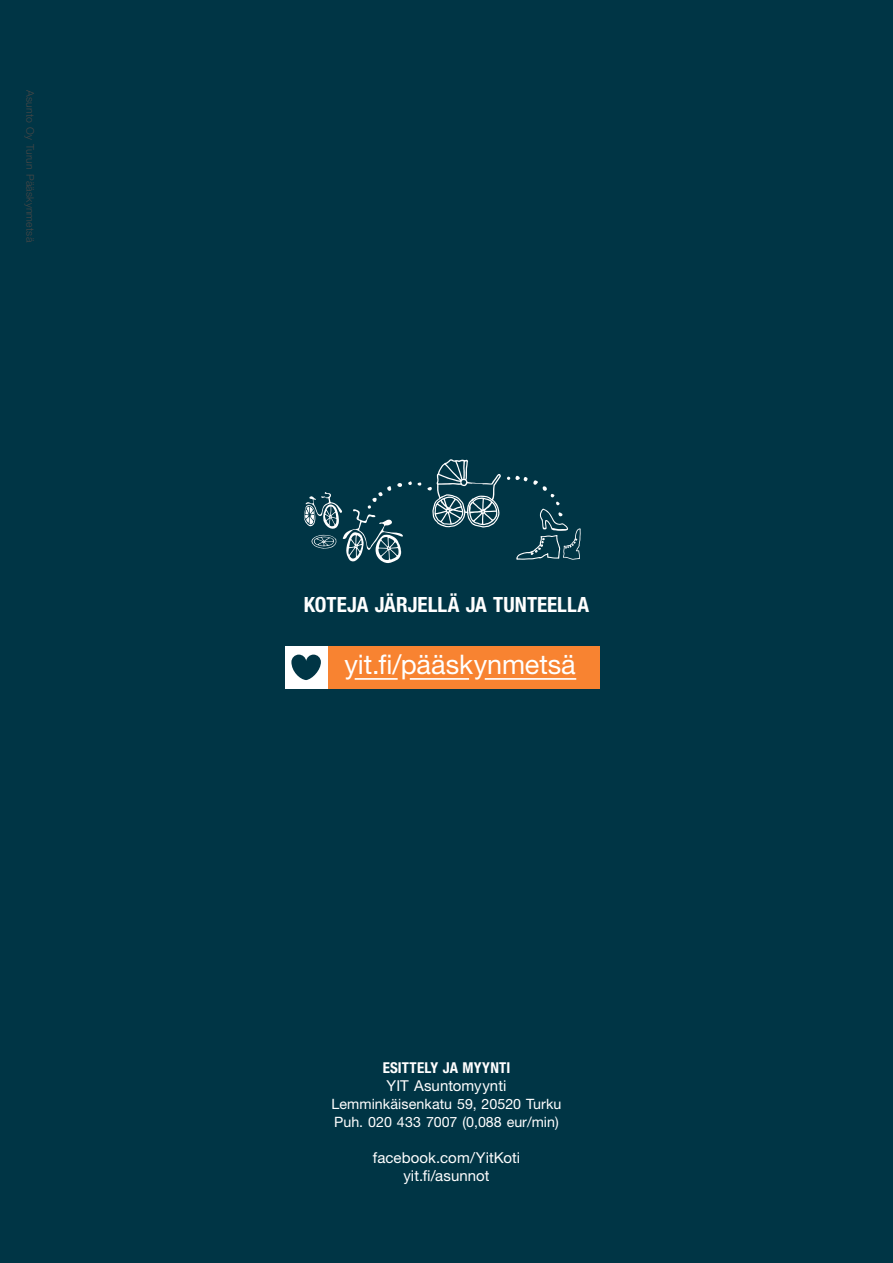
<style>
.page{position:relative;width:893px;height:1263px;background:#003545}
.page>*{position:absolute;margin:0;border:0;box-sizing:border-box;transform-origin:0 0}
.t1{font:27px "Helvetica Neue LT Pro";letter-spacing:-.005em;color:#fff}
.t2{font:700 condensed 21px "Helvetica Neue LT Pro";color:#fff}
.t3{font:15px/18px "Helvetica Neue LT Pro";letter-spacing:.005em;color:#fff;text-align:center}
.t4{font:700 condensed 15px "Helvetica Neue LT Pro";letter-spacing:.01em;color:#fff}
.t5{font:14.25px/18px "Helvetica Neue LT Pro";letter-spacing:.005em;color:#fff}
.t6{font:300 10.5px "Helvetica Neue LT Pro";letter-spacing:.02em;color:#474745}
</style>
<div class="page">
<svg style="left:427px;top:459px;width:74px;height:68px"></svg>
<svg style="left:507px;top:476px;width:74px;height:84px"></svg>
<svg style="left:304px;top:481px;width:117px;height:82px"></svg>
<div style="left:327px;top:646px;width:273px;height:43px;background:#f88331"></div>
<div style="left:285px;top:646px;width:42px;height:43px;background:#fff"></div>
<svg style="left:291px;top:655px;width:30px;height:25px"></svg>
<hr style="left:355px;top:678px;width:43px;height:2px;background:#fff">
<hr style="left:410px;top:678px;width:59px;height:2px;background:#fff">
<hr style="left:485px;top:678px;width:91px;height:2px;background:#fff">
<p class="t6" style="left:37px;top:90px;width:153px;rotate:90deg">Asunto Oy Turun Pääskynmetsä</p>
<h2 class="t2" style="left:304px;top:592px;width:287px">KOTEJA JÄRJELLÄ JA TUNTEELLA</h2>
<h1 class="t1" style="left:345px;top:648px;width:233px">yit.fi/pääskynmetsä</h1>
<p class="t4" style="left:383px;top:1058px;width:129px">ESITTELY JA MYYNTI</p>
<p class="t3" style="left:387px;top:1076px;width:121px">YIT Asuntomyynti</p>
<p class="t5" style="left:331px;top:1094px;width:232px">Lemminkäisenkatu 59, 20520 Turku<br>Puh. 020 433 7007 (0,088 eur/min)</p>
<p class="t3" style="left:373px;top:1148px;width:149px">facebook.com/YitKoti yit.fi/asunnot</p>
</div>
